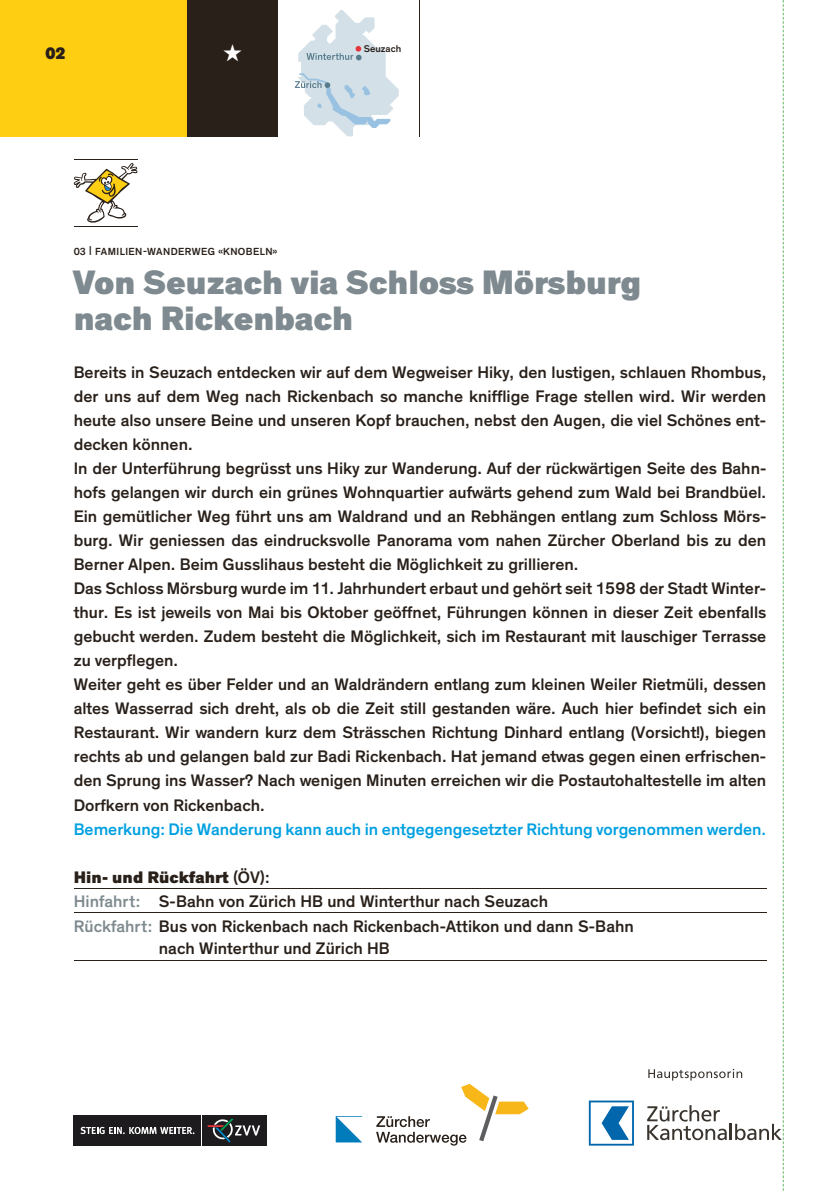
<style>
.page{position:relative;width:840px;height:1191px;background:#fff}
.page>*{position:absolute;margin:0;border:0;box-sizing:border-box;transform-origin:0 0}
.t1{font:900 34.4px/36px "Theinhardt";letter-spacing:-.005em;color:#7e8a8f}
.t2{font:500 17px/24px "Theinhardt";color:#29201a}
.t3{font:500 17px "Theinhardt";color:#00a0e1}
.t4{font:900 17px "Theinhardt";color:#29201a}
.t5{font:500 10.4px "Theinhardt";letter-spacing:.04em;color:#29201a}
.t6{font:500 10px "Theinhardt";color:#29201a}
.s1{font-weight:900}
.s2{color:#7e8a8f}
</style>
<div class="page">
<hr style="left:74px;top:888px;width:691px;height:1px;background:#29201a">
<hr style="left:74px;top:912px;width:691px;height:1px;background:#29201a">
<hr style="left:74px;top:960px;width:691px;height:1px;background:#29201a">
<div style="left:74px;top:1115px;width:127px;height:30px;background:#1d1b1d"></div>
<svg style="left:80px;top:1126px;width:114px;height:8px"></svg>
<div style="left:203px;top:1115px;width:63px;height:30px;background:#1d1b1d"></div>
<svg style="left:207px;top:1118px;width:53px;height:24px"></svg>
<svg style="left:588px;top:1100px;width:45px;height:45px"></svg>
<svg style="left:647px;top:0;width:136px;height:1190px"></svg>
<div style="left:0;top:0;width:187px;height:136px;background:#fece13"></div>
<div style="left:187px;top:0;width:91px;height:136px;background:#29201a"></div>
<hr style="left:419px;top:0;width:1px;height:136px;background:#29201a">
<svg style="left:295px;top:10px;width:103px;height:126px"></svg>
<svg style="left:74px;top:163px;width:63px;height:60px"></svg>
<hr style="left:74px;top:159px;width:63px;height:1px;background:#29201a">
<hr style="left:74px;top:226px;width:63px;height:1px;background:#29201a">
<svg style="left:376px;top:1084px;width:152px;height:61px"></svg>
<svg style="left:335px;top:1116px;width:27px;height:26px"></svg>
<p class="t4" style="left:45px;top:42px;width:22px">02</p>
<p class="t5" style="left:74px;top:245px;width:205px">03 | FAMILIEN-WANDERWEG «KNOBELN»</p>
<p class="t6" style="left:363px;top:43px;width:39px">Seuzach</p>
<h1 class="t1" style="left:74px;top:266px;width:568px">Von Seuzach via Schloss Mörsburg nach Rickenbach</h1>
<p class="t2" style="left:74px;top:361px;width:693px">Bereits in Seuzach entdecken wir auf dem Wegweiser Hiky, den lustigen, schlauen Rhombus, der uns auf dem Weg nach Rickenbach so manche knifflige Frage stellen wird. Wir werden heute also unsere Beine und unseren Kopf brauchen, nebst den Augen, die viel Schönes ent&shy;decken können.<br>In der Unterführung begrüsst uns Hiky zur Wanderung. Auf der rückwärtigen Seite des Bahn&shy;hofs gelangen wir durch ein grünes Wohn quartier aufwärts gehend zum Wald bei Brandbüel.<br>Ein gemütlicher Weg führt uns am Waldrand und an Rebhängen entlang zum Schloss Mörs&shy;burg. Wir geniessen das eindrucksvolle Panorama vom nahen Zürcher Oberland bis zu den Berner Alpen. Beim Gusslihaus besteht die Möglichkeit zu grillieren.<br>Das Schloss Mörsburg wurde im 11. Jahrhundert erbaut und gehört seit 1598 der Stadt Winter&shy;thur. Es ist jeweils von Mai bis Oktober geöffnet, Führungen können in dieser Zeit ebenfalls gebucht werden. Zudem besteht die Möglichkeit, sich im Restaurant mit lauschiger Ter ras se zu verpflegen.<br>Weiter geht es über Felder und an Waldrändern entlang zum kleinen Weiler Rietmüli, dessen altes Wasserrad sich dreht, als ob die Zeit still gestanden wäre. Auch hier befindet sich ein Res tau rant. Wir wandern kurz dem Strässchen Richtung Dinhard entlang (Vorsicht!), biegen rechts ab und gelangen bald zur Badi Rickenbach. Hat jemand etwas gegen einen erfrischen&shy;den Sprung ins Wasser? Nach wenigen Minuten erreichen wir die Postautohaltestelle im alten Dorfkern von Rickenbach.</p>
<p class="t3" style="left:74px;top:818px;width:693px">Bemerkung: Die Wanderung kann auch in entgegengesetzter Richtung vorgenommen werden.</p>
<p class="t2" style="left:74px;top:864px;width:561px;line-height:24.6px"><span class="s1">Hin- und Rückfahrt</span> (ÖV):<br><span class="s2">Hinfahrt:</span> S-Bahn von Zürich HB und Winterthur nach Seuzach<br><span class="s2">Rückfahrt:</span> Bus von Rickenbach nach Rickenbach-Attikon und dann S-Bahn</p>
<p class="t2" style="left:159px;top:936px;width:232px">nach Winterthur und Zürich HB</p>
</div>
